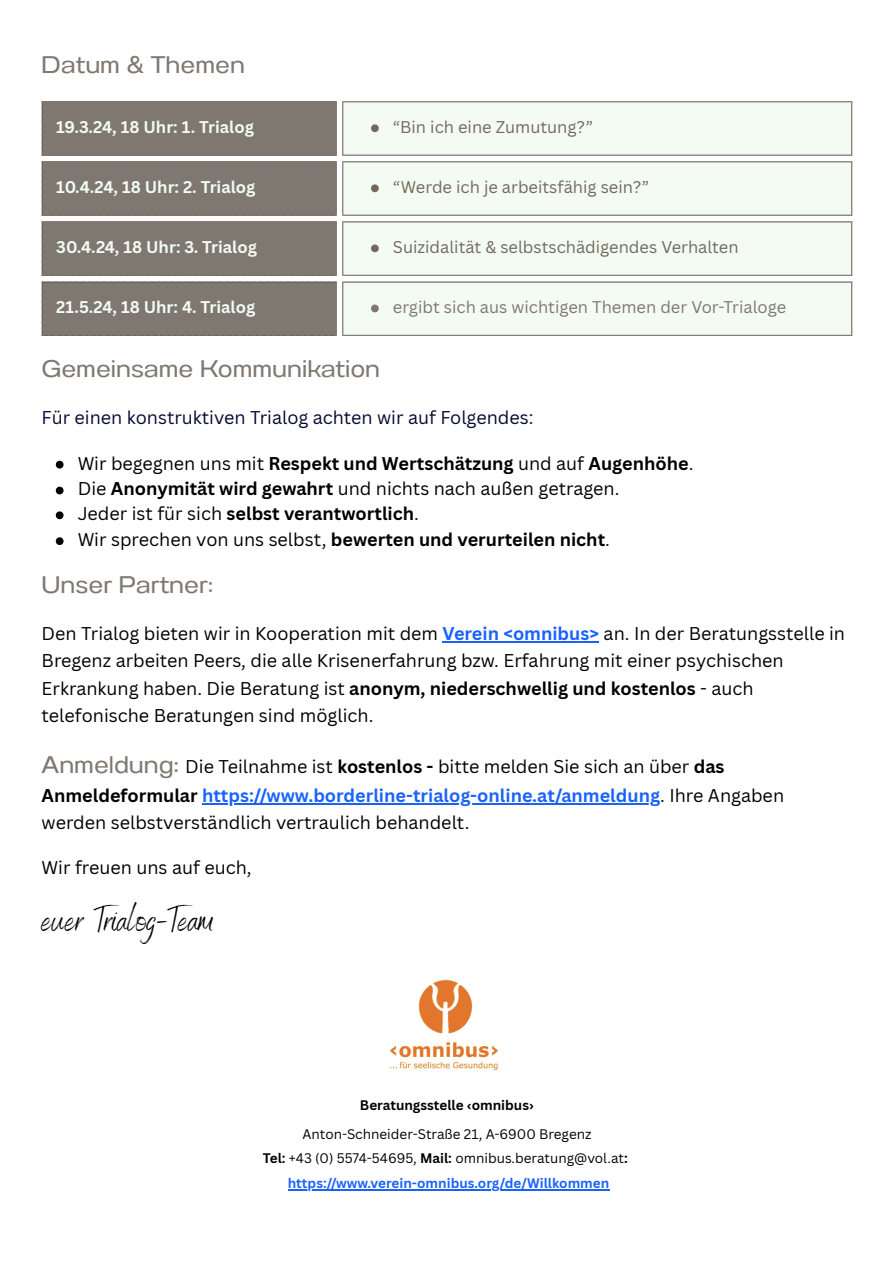
<style>
.page{position:relative;width:894px;height:1263px;background:#fff}
.page>*{position:absolute;margin:0;border:0;box-sizing:border-box;transform-origin:0 0}
.t1{font:36px "Benedict";color:#000}
.t2{font:24px "Anantason Wd 125";color:#7f7871}
.t3{font:18px/27.3px "Canva Sans";color:#000}
.t4{font:700 18px "Canva Sans";color:#000}
.t5{font:18px "Canva Sans";color:#050a30}
.t6{font:700 16.5px "Canva Sans";color:#f3fbf3}
.t7{font:16.5px "Canva Sans";color:#72695a}
.t8{font:16.5px "Canva Sans";color:#7f7871}
.t9{font:700 13.5px/24.8px "Canva Sans";color:#1a62ff;text-align:center}
.t10{font:13.5px/28.2px "Canva Sans";color:#000;text-align:center}
.s1{font-weight:400}
.s2{font-weight:700}
.s3{font-weight:700;color:#1a62ff}
.s4{font-family:"Anantason Wd 125";font-size:24px;color:#7f7871}
.s5{color:#000}
.s6{font-weight:400;color:#000}
</style>
<div class="page">
<hr style="left:442px;top:641px;width:157px;height:1px;background:#1a62ff">
<hr style="left:202px;top:803px;width:458px;height:1px;background:#1a62ff">
<hr style="left:288px;top:1189px;width:321px;height:1px;background:#1a62ff">
<svg style="left:343px;top:102px;width:508px;height:233px;fill:#f3fbf3"></svg>
<svg style="left:371px;top:124px;width:7px;height:8px"></svg>
<svg style="left:371px;top:184px;width:7px;height:8px"></svg>
<svg style="left:371px;top:245px;width:7px;height:7px"></svg>
<svg style="left:371px;top:305px;width:7px;height:7px"></svg>
<svg style="left:42px;top:101px;width:294px;height:235px;background:#87807a"></svg>
<hr style="left:342px;top:102px;width:1px;height:53px;background:#7f7871">
<hr style="left:851px;top:102px;width:1px;height:53px;background:#7f7871">
<hr style="left:342px;top:101px;width:510px;height:1px;background:#7f7871">
<hr style="left:342px;top:155px;width:510px;height:1px;background:#7f7871">
<hr style="left:342px;top:162px;width:1px;height:53px;background:#7f7871">
<hr style="left:851px;top:162px;width:1px;height:53px;background:#7f7871">
<hr style="left:342px;top:161px;width:510px;height:1px;background:#7f7871">
<hr style="left:342px;top:215px;width:510px;height:1px;background:#7f7871">
<hr style="left:342px;top:223px;width:1px;height:52px;background:#7f7871">
<hr style="left:851px;top:223px;width:1px;height:52px;background:#7f7871">
<hr style="left:342px;top:221px;width:510px;height:2px;background:#7f7871">
<hr style="left:342px;top:275px;width:510px;height:1px;background:#7f7871">
<hr style="left:342px;top:283px;width:1px;height:52px;background:#7f7871">
<hr style="left:851px;top:283px;width:1px;height:52px;background:#7f7871">
<hr style="left:342px;top:281px;width:510px;height:2px;background:#7f7871">
<hr style="left:342px;top:335px;width:510px;height:1px;background:#7f7871">
<svg style="left:56px;top:461px;width:7px;height:7px"></svg>
<svg style="left:56px;top:487px;width:7px;height:7px"></svg>
<svg style="left:56px;top:511px;width:7px;height:8px"></svg>
<svg style="left:56px;top:537px;width:7px;height:8px"></svg>
<img style="left:389px;top:979px;width:109px;height:91px">
<h2 class="t2" style="left:42px;top:51px;width:205px">Datum &amp; Themen</h2>
<p class="t6" style="left:56px;top:115px;width:199px">19.3.24, 18 Uhr: 1. Trialog</p>
<p class="t7" style="left:393px;top:115px;width:201px">“Bin ich eine Zumutung?”</p>
<p class="t6" style="left:56px;top:175px;width:200px">10.4.24, 18 Uhr: 2. Trialog</p>
<p class="t7" style="left:393px;top:175px;width:258px">“Werde ich je arbeitsfähig sein?”</p>
<p class="t6" style="left:56px;top:235px;width:202px">30.4.24, 18 Uhr: 3. Trialog</p>
<p class="t7" style="left:393px;top:235px;width:347px">Suizidalität &amp; selbstschädigendes Verhalten</p>
<p class="t6" style="left:56px;top:295px;width:200px">21.5.24, 18 Uhr: 4. Trialog</p>
<p class="t8" style="left:393px;top:295px;width:394px">ergibt sich aus wichtigen Themen der Vor-Trialoge</p>
<h2 class="t2" style="left:42px;top:355px;width:340px">Gemeinsame Kommunikation</h2>
<p class="t5" style="left:42px;top:405px;width:493px">Für einen konstruktiven Trialog achten wir auf Folgendes:</p>
<p class="t4" style="left:78px;top:451px;width:617px"><span class="s1">Wir begegnen uns mit</span> Respekt und Wertschätzung <span class="s1">und auf</span> Augenhöhe<span class="s1">.</span></p>
<p class="t3" style="left:78px;top:474px;width:543px">Die <span class="s2">Anonymität wird gewahrt</span> und nichts nach außen getragen.</p>
<p class="t4" style="left:78px;top:501px;width:342px"><span class="s1">Jeder ist für sich</span> selbst verantwortlich<span class="s1">.</span></p>
<p class="t4" style="left:78px;top:526px;width:533px"><span class="s1">Wir sprechen von uns selbst,</span> bewerten und verurteilen nicht<span class="s1">.</span></p>
<h2 class="t2" style="left:42px;top:571px;width:173px">Unser Partner:</h2>
<p class="t3" style="left:42px;top:619px;width:804px">Den Trialog bieten wir in Kooperation mit dem <span class="s3">Verein &lt;omnibus&gt;</span> an. In der Beratungsstelle in Bregenz arbeiten Peers, die alle Krisenerfahrung bzw. Erfahrung mit einer psychischen Erkrankung haben. Die Beratung ist <span class="s2">anonym, niederschwellig und kostenlos</span> - auch telefonische Beratungen sind möglich.</p>
<h2 class="t3" style="left:42px;top:751px;width:743px;line-height:29.2px"><span class="s4">Anmeldung:</span> Die Teilnahme ist <span class="s2">kostenlos -</span> bitte melden Sie sich an über <span class="s2">das<br>Anmeldeformular</span> <span class="s3">https://www.borderline-trialog-online.at/anmeldung</span>. Ihre Angaben</h2>
<h2 class="t3" style="left:42px;top:808px;width:429px">werden selbstverständlich vertraulich behandelt.</h2>
<p class="t3" style="left:42px;top:853px;width:211px">Wir freuen uns auf euch,</p>
<h1 class="t1" style="left:42px;top:897px;width:173px">euer Trialog-Team</h1>
<p class="t10" style="left:302px;top:1091px;width:290px"><span class="s2">Beratungsstelle ‹omnibus›<br></span>Anton-Schneider-Straße 21, A-6900 Bregenz</p>
<p class="t9" style="left:262px;top:1146px;width:366px"><span class="s5">Tel:</span> <span class="s6">+43 (0) 5574-54695,</span> <span class="s5">Mail:</span> <span class="s6">omnibus.beratung@vol.at</span><span class="s5">: </span>https://www.verein-omnibus.org/de/Willkommen</p>
</div>
